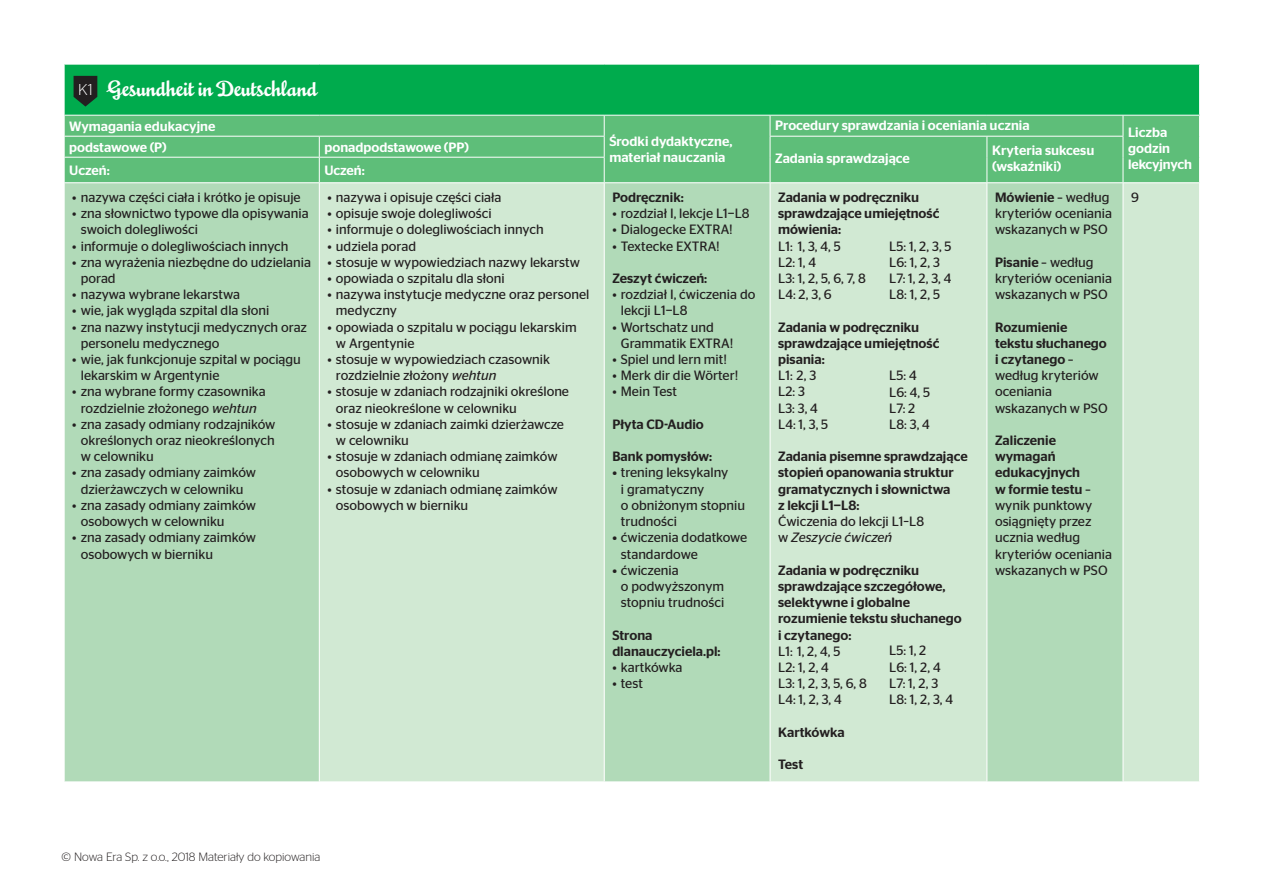
<style>
.page{position:relative;width:1263px;height:893px;background:#fff}
.page>*{position:absolute;margin:0;border:0;box-sizing:border-box;transform-origin:0 0}
.t1{font:18px "Mousse Script Pl";color:#fff}
.t2{font:13.5px/16.2px "Stag Sans";color:#231f20}
.t3{font:500 13.5px/16.2px "Stag Sans";color:#231f20}
.t4{font:500 13.5px/16.2px "Stag Sans";color:#fff}
.t5{font:300 12px "Stag Sans";color:#231f20}
.s1{font-family:"Stag Sans";font-weight:300;font-size:15.75px}
.s2{font-style:italic}
.s3{font-weight:500}
</style>
<div class="page">
<div style="left:64px;top:64px;width:1135px;height:51px;background:#00ab4d"></div>
<div style="left:65px;top:116px;width:1134px;height:66px;background:#5ebe79"></div>
<div style="left:65px;top:183px;width:254px;height:598px;background:#b1dab8"></div>
<svg style="left:320px;top:183px;width:879px;height:598px;background:#c6e3c9"></svg>
<hr style="left:64px;top:65px;width:1px;height:50px;background:#fff">
<hr style="left:64px;top:64px;width:255px;height:1px;background:#fff">
<hr style="left:319px;top:64px;width:285px;height:1px;background:#fff">
<hr style="left:604px;top:64px;width:166px;height:1px;background:#fff">
<hr style="left:770px;top:64px;width:217px;height:1px;background:#fff">
<hr style="left:987px;top:64px;width:136px;height:1px;background:#fff">
<hr style="left:1123px;top:64px;width:77px;height:1px;background:#fff">
<svg style="left:319px;top:137px;width:1px;height:45px"></svg>
<hr style="left:64px;top:136px;width:255px;height:1px;background:#fff">
<hr style="left:319px;top:136px;width:286px;height:1px;background:#fff">
<svg style="left:604px;top:116px;width:1px;height:66px"></svg>
<hr style="left:604px;top:183px;width:1px;height:598px;background:#fff">
<hr style="left:319px;top:157px;width:286px;height:1px;background:#fff">
<hr style="left:64px;top:157px;width:255px;height:1px;background:#fff">
<svg style="left:64px;top:116px;width:1px;height:66px"></svg>
<svg style="left:770px;top:116px;width:1px;height:66px"></svg>
<hr style="left:770px;top:183px;width:1px;height:598px;background:#fff">
<svg style="left:986px;top:137px;width:1px;height:45px"></svg>
<hr style="left:986px;top:183px;width:1px;height:598px;background:#fff">
<hr style="left:770px;top:136px;width:217px;height:1px;background:#fff">
<hr style="left:987px;top:136px;width:136px;height:1px;background:#fff">
<svg style="left:1123px;top:116px;width:1px;height:66px"></svg>
<hr style="left:1123px;top:183px;width:1px;height:598px;background:#fff">
<svg style="left:74px;top:76px;width:23px;height:31px"></svg>
<h1 class="t1" style="left:78px;top:73px;width:241px"><span class="s1">K1</span> Gesundheit in Deutschland</h1>
<p class="t4" style="left:775px;top:117px;width:256px">Procedury sprawdzania i oceniania ucznia</p>
<p class="t4" style="left:69px;top:118px;width:148px">Wymagania edukacyjne</p>
<p class="t4" style="left:609px;top:133px;width:125px">Środki dydaktyczne, materiał nauczania</p>
<p class="t4" style="left:69px;top:139px;width:99px">podstawowe (P)</p>
<p class="t4" style="left:324px;top:139px;width:146px">ponadpodstawowe (PP)</p>
<p class="t4" style="left:992px;top:142px;width:104px">Kryteria sukcesu</p>
<p class="t4" style="left:775px;top:151px;width:136px">Zadania sprawdzające</p>
<p class="t4" style="left:69px;top:163px;width:42px">Uczeń:</p>
<p class="t4" style="left:324px;top:163px;width:42px">Uczeń:</p>
<p class="t4" style="left:992px;top:159px;width:71px">(wskaźniki)</p>
<p class="t2" style="left:72px;top:189px;width:230px">• nazywa części ciała i krótko je opisuje</p>
<p class="t2" style="left:81px;top:205px;width:229px;text-indent:-9px">• zna słownictwo typowe dla opisywania swoich dolegliwości</p>
<p class="t2" style="left:72px;top:238px;width:218px">• informuje o dolegliwościach innych</p>
<p class="t2" style="left:81px;top:254px;width:232px;text-indent:-9px">• zna wyrażenia niezbędne do udzielania porad</p>
<p class="t2" style="left:72px;top:286px;width:169px">• nazywa wybrane lekarstwa</p>
<p class="t2" style="left:72px;top:303px;width:199px">• wie, jak wygląda szpital dla słoni</p>
<p class="t2" style="left:81px;top:319px;width:228px;text-indent:-9px">• zna nazwy instytucji medycznych oraz personelu medycznego</p>
<p class="t2" style="left:81px;top:351px;width:222px;text-indent:-9px">• wie, jak funkcjonuje szpital w pociągu lekarskim w Argentynie</p>
<p class="t2" style="left:72px;top:384px;width:195px;text-align:center">• zna wybrane formy czasownika rozdzielnie złożonego <span class="s2">wehtun</span></p>
<p class="t2" style="left:81px;top:416px;width:196px;text-align:justify;text-indent:-9px">• zna zasady odmiany rodzajników określonych oraz nieokreślonych w celowniku</p>
<p class="t2" style="left:72px;top:465px;width:185px;text-align:center">• zna zasady odmiany zaimków dzierżawczych w celowniku</p>
<p class="t2" style="left:81px;top:497px;width:177px;text-indent:-9px">• zna zasady odmiany zaimków osobowych w celowniku</p>
<p class="t2" style="left:81px;top:529px;width:177px;text-indent:-9px">• zna zasady odmiany zaimków osobowych w bierniku</p>
<p class="t3" style="left:612px;top:189px;width:73px">Podręcznik:</p>
<p class="t2" style="left:612px;top:205px;width:139px">• rozdział I, lekcje L1−L8</p>
<p class="t2" style="left:612px;top:222px;width:122px">• Dialogecke EXTRA!</p>
<p class="t2" style="left:612px;top:238px;width:109px">• Textecke EXTRA!</p>
<p class="t3" style="left:612px;top:270px;width:96px">Zeszyt ćwiczeń:</p>
<p class="t2" style="left:621px;top:286px;width:136px;text-indent:-9px">• rozdział I, ćwiczenia do lekcji L1−L8</p>
<p class="t2" style="left:621px;top:319px;width:114px;text-indent:-9px">• Wortschatz und<br>Grammatik EXTRA!</p>
<p class="t2" style="left:612px;top:351px;width:116px">• Spiel und lern mit!</p>
<p class="t2" style="left:612px;top:367px;width:128px">• Merk dir die Wörter!</p>
<p class="t2" style="left:612px;top:384px;width:66px">• Mein Test</p>
<p class="t3" style="left:612px;top:416px;width:93px">Płyta CD-Audio</p>
<p class="t3" style="left:612px;top:448px;width:101px">Bank pomysłów:</p>
<p class="t2" style="left:621px;top:465px;width:126px;text-indent:-9px"><span class="s3">•</span> trening leksykalny<br>i gramatyczny<br>o obniżonym stopniu trudności</p>
<p class="t2" style="left:621px;top:529px;width:128px;text-indent:-9px"><span class="s3">•</span> ćwiczenia dodatkowe standardowe</p>
<p class="t2" style="left:621px;top:562px;width:105px;text-indent:-9px"><span class="s3">•</span> ćwiczenia<br>o podwyższonym stopniu trudności</p>
<p class="t3" style="left:612px;top:627px;width:110px">Strona dlanauczyciela.pl:</p>
<p class="t2" style="left:612px;top:659px;width:72px">• kartkówka</p>
<p class="t2" style="left:612px;top:675px;width:32px">• test</p>
<p class="t3" style="left:778px;top:189px;width:163px">Zadania w podręczniku sprawdzające umiejętność mówienia:</p>
<p class="t2" style="left:778px;top:238px;width:89px">L1: 1, 3, 4, 5<br>L2: 1, 4<br>L3: 1, 2, 5, 6, 7, 8<br>L4: 2, 3, 6</p>
<p class="t3" style="left:778px;top:319px;width:163px">Zadania w podręczniku sprawdzające umiejętność pisania:</p>
<p class="t2" style="left:778px;top:367px;width:52px">L1: 2, 3<br>L2: 3<br>L3: 3, 4<br>L4: 1, 3, 5</p>
<p class="t3" style="left:778px;top:448px;width:191px">Zadania pisemne sprawdzające stopień opanowania struktur gramatycznych i słownictwa<br>z lekcji L1−L8:</p>
<p class="t2" style="left:778px;top:513px;width:148px">Ćwiczenia do lekcji L1–L8 w <span class="s2">Zeszycie ćwiczeń</span></p>
<p class="t3" style="left:778px;top:562px;width:185px">Zadania w podręczniku sprawdzające szczegółowe, selektywne i globalne rozumienie tekstu słuchanego i czytanego:</p>
<p class="t2" style="left:778px;top:643px;width:90px">L1: 1, 2, 4, 5<br>L2: 1, 2, 4<br>L3: 1, 2, 3, 5, 6, 8<br>L4: 1, 2, 3, 4</p>
<p class="t3" style="left:778px;top:724px;width:68px">Kartkówka</p>
<p class="t3" style="left:778px;top:756px;width:27px">Test</p>
<p class="t2" style="left:995px;top:189px;width:119px"><span class="s3">Mówienie</span> – według kryteriów oceniania wskazanych w PSO</p>
<p class="t2" style="left:995px;top:254px;width:119px"><span class="s3">Pisanie</span> – według kryteriów oceniania wskazanych w PSO</p>
<p class="t2" style="left:995px;top:319px;width:114px"><span class="s3">Rozumienie tekstu słuchanego i czytanego</span> – według kryteriów oceniania wskazanych w PSO</p>
<p class="t2" style="left:995px;top:432px;width:119px"><span class="s3">Zaliczenie wymagań edukacyjnych<br>w formie testu</span> – wynik punktowy osiągnięty przez ucznia według kryteriów oceniania wskazanych w PSO</p>
<p class="t2" style="left:327px;top:189px;width:176px">• nazywa i opisuje części ciała</p>
<p class="t2" style="left:327px;top:205px;width:166px">• opisuje swoje dolegliwości</p>
<p class="t2" style="left:327px;top:222px;width:218px">• informuje o dolegliwościach innych</p>
<p class="t2" style="left:327px;top:238px;width:90px">• udziela porad</p>
<p class="t2" style="left:327px;top:254px;width:254px">• stosuje w wypowiedziach nazwy lekarstw</p>
<p class="t2" style="left:327px;top:270px;width:179px">• opowiada o szpitalu dla słoni</p>
<p class="t2" style="left:336px;top:286px;width:255px;text-indent:-9px">• nazywa instytucje medyczne oraz personel medyczny</p>
<p class="t2" style="left:336px;top:319px;width:242px;text-indent:-9px">• opowiada o szpitalu w pociągu lekarskim w Argentynie</p>
<p class="t2" style="left:336px;top:351px;width:216px;text-indent:-9px">• stosuje w wypowiedziach czasownik rozdzielnie złożony <span class="s2">wehtun</span></p>
<p class="t2" style="left:336px;top:384px;width:235px;text-indent:-9px">• stosuje w zdaniach rodzajniki określone oraz nieokreślone w celowniku</p>
<p class="t2" style="left:336px;top:416px;width:230px;text-indent:-9px">• stosuje w zdaniach zaimki dzierżawcze w celowniku</p>
<p class="t2" style="left:336px;top:448px;width:223px;text-indent:-9px">• stosuje w zdaniach odmianę zaimków osobowych w celowniku</p>
<p class="t2" style="left:336px;top:481px;width:223px;text-indent:-9px">• stosuje w zdaniach odmianę zaimków osobowych w bierniku</p>
<p class="t2" style="left:889px;top:238px;width:64px">L5: 1, 2, 3, 5<br>L6: 1, 2, 3<br>L7: 1, 2, 3, 4<br>L8: 1, 2, 5</p>
<p class="t2" style="left:889px;top:367px;width:42px">L5: 4<br>L6: 4, 5<br>L7: 2<br>L8: 3, 4</p>
<p class="t2" style="left:889px;top:642px;width:65px">L5: 1, 2<br>L6: 1, 2, 4<br>L7: 1, 2, 3<br>L8: 1, 2, 3, 4</p>
<p class="t4" style="left:1128px;top:124px;width:65px">Liczba godzin lekcyjnych</p>
<p class="t2" style="left:1131px;top:189px;width:9px">9</p>
<p class="t5" style="left:62px;top:850px;width:260px">© Nowa Era Sp. z o.o., 2018 Materiały do kopiowania</p>
</div>
